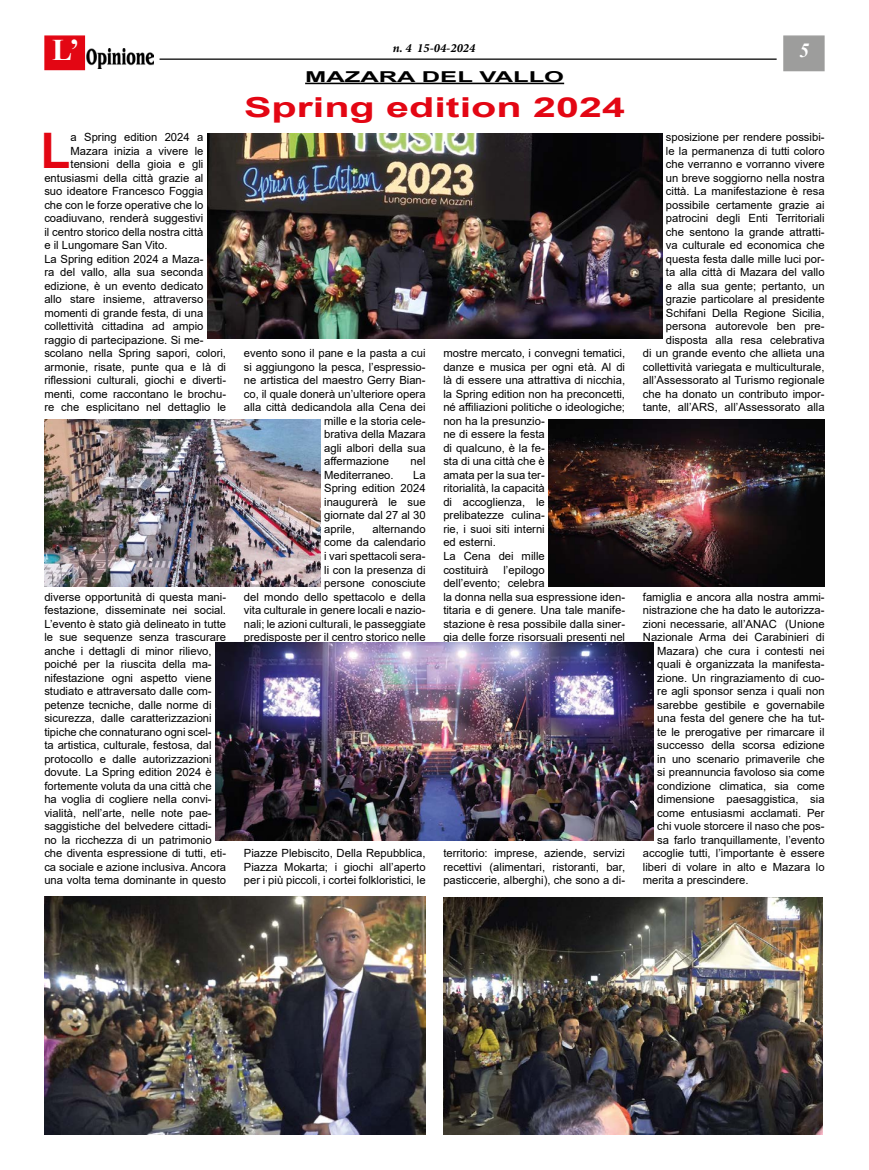
<style>
.page{position:relative;width:869px;height:1170px;background:#fff}
.page>*{position:absolute;margin:0;border:0;box-sizing:border-box;transform-origin:0 0}
.t1{font:700 49px "Arial";color:#e30613}
.t2{font:700 30px "Times New Roman";color:#fff}
.t3{font:700 27.5px "Arial";color:#e30613;scale:1.5 1}
.t4{font:italic 700 20px "Times New Roman";color:#fff}
.t5{font:700 15px "Arial";color:#000;scale:1.7 1}
.t6{font:italic 700 12.5px "Minion Pro";color:#000}
.t7{font:11.25px/13.5px "Arial";color:#000}
</style>
<div class="page">
<hr style="left:159px;top:58px;width:617px;height:2px;background:#000">
<img style="left:87px;top:49px;width:66px;height:19px">
<div style="left:44px;top:35px;width:41px;height:35px;background:#e30613;border:1px solid #e30613"></div>
<div style="left:782px;top:35px;width:42px;height:36px;background:#9d9d9c;border:1px solid #9d9d9c"></div>
<hr style="left:305px;top:83px;width:259px;height:1px;background:#000">
<img style="left:44px;top:420px;width:276px;height:166px">
<img style="left:44px;top:896px;width:381px;height:238px">
<img style="left:548px;top:420px;width:276px;height:166px">
<img style="left:443px;top:897px;width:379px;height:237px">
<img style="left:215px;top:643px;width:438px;height:197px">
<img style="left:207px;top:133px;width:455px;height:205px">
<h2 class="t2" style="left:52px;top:29px;width:29px">L’</h2>
<p class="t6" style="left:392px;top:39px;width:84px">n. 4 15-04-2024</p>
<h3 class="t4" style="left:798px;top:36px;width:11px">5</h3>
<h3 class="t5" style="left:305px;top:66px;width:154px">MAZARA DEL VALLO</h3>
<h1 class="t1" style="left:41px;top:116px;width:31px">L</h1>
<p class="t7" style="left:70px;top:130px;width:134px">a Spring edition 2024 a</p>
<p class="t7" style="left:70px;top:144px;width:134px">Mazara inizia a vivere le</p>
<p class="t7" style="left:70px;top:157px;width:134px">tensioni della gioia e gli</p>
<p class="t7" style="left:44px;top:171px;width:160px">entusiasmi della città grazie al</p>
<p class="t7" style="left:44px;top:184px;width:160px">suo ideatore Francesco Foggia</p>
<p class="t7" style="left:44px;top:198px;width:160px">che con le forze operative che lo</p>
<p class="t7" style="left:44px;top:211px;width:160px">coadiuvano, renderà suggestivi</p>
<p class="t7" style="left:44px;top:225px;width:160px">il centro storico della nostra città</p>
<p class="t7" style="left:44px;top:238px;width:124px">e il Lungomare San Vito.</p>
<p class="t7" style="left:44px;top:252px;width:160px">La Spring edition 2024 a Maza-</p>
<p class="t7" style="left:44px;top:265px;width:160px">ra del vallo, alla sua seconda</p>
<p class="t7" style="left:44px;top:279px;width:160px">edizione, è un evento dedicato</p>
<p class="t7" style="left:44px;top:292px;width:160px">allo stare insieme, attraverso</p>
<p class="t7" style="left:44px;top:306px;width:160px">momenti di grande festa, di una</p>
<p class="t7" style="left:44px;top:319px;width:160px">collettività cittadina ad ampio</p>
<p class="t7" style="left:44px;top:333px;width:160px">raggio di partecipazione. Si me-</p>
<p class="t7" style="left:44px;top:346px;width:183px">scolano nella Spring sapori, colori,</p>
<p class="t7" style="left:44px;top:360px;width:183px">armonie, risate, punte qua e là di</p>
<p class="t7" style="left:44px;top:373px;width:183px">riflessioni culturali, giochi e diverti-</p>
<p class="t7" style="left:44px;top:387px;width:183px">menti, come raccontano le brochu-</p>
<p class="t7" style="left:44px;top:400px;width:183px">re che esplicitano nel dettaglio le</p>
<p class="t7" style="left:44px;top:589px;width:183px">diverse opportunità di questa mani&shy;festazione, disseminate nei social.<br>L’evento è stato già delineato in tutte le sue sequenze senza trascurare anche i dettagli di minor rilievo, poiché per la riuscita della ma&shy;nifestazione ogni aspetto viene studiato e attraversato dalle com&shy;petenze tecniche, dalle norme di sicurezza, dalle caratterizzazioni tipiche che connaturano ogni scel-<br>ta artistica, culturale, festosa, dal protocollo e dalle autorizzazioni dovute. La Spring edition 2024 è fortemente voluta da una città che ha voglia di cogliere nella convi&shy;vialità, nell’arte, nelle note pae&shy;saggistiche del belvedere cittadi&shy;no la ricchezza di un patrimonio che diventa espressione di tutti, eti&shy;ca sociale e azione inclusiva. Ancora una volta tema dominante in questo</p>
<h3 class="t3" style="left:244px;top:88px;width:255px">Spring edition 2024</h3>
<p class="t7" style="left:244px;top:346px;width:183px">evento sono il pane e la pasta a cui</p>
<p class="t7" style="left:244px;top:360px;width:183px">si aggiungono la pesca, l’espressio-</p>
<p class="t7" style="left:244px;top:373px;width:183px">ne artistica del maestro Gerry Bian-</p>
<p class="t7" style="left:244px;top:387px;width:183px">co, il quale donerà un’ulteriore opera</p>
<p class="t7" style="left:244px;top:400px;width:183px">alla città dedicandola alla Cena dei</p>
<p class="t7" style="left:324px;top:414px;width:103px">mille e la storia cele-</p>
<p class="t7" style="left:324px;top:427px;width:103px">brativa della Mazara</p>
<p class="t7" style="left:324px;top:441px;width:103px">agli albori della sua</p>
<p class="t7" style="left:324px;top:454px;width:66px">affermazione</p>
<p class="t7" style="left:410px;top:454px;width:17px">nel</p>
<p class="t7" style="left:324px;top:468px;width:71px">Mediterraneo.</p>
<p class="t7" style="left:324px;top:468px;width:103px;text-align:justify;text-indent:89px">La Spring edition 2024 inaugurerà le sue giornate dal 27 al 30 aprile,</p>
<p class="t7" style="left:244px;top:522px;width:183px;text-align:right">alternando<br>come da calendario<br>i vari spettacoli sera-<br>li con la presenza di<br>persone conosciute<br>del mondo dello spettacolo e della vita culturale in genere locali e nazio&shy;nali; le azioni culturali, le passeggiate predisposte per il centro storico nelle</p>
<p class="t7" style="left:443px;top:346px;width:183px">mostre mercato, i convegni tematici, danze e musica per ogni età. Al di là di essere una attrattiva di nicchia, la Spring edition non ha preconcetti, né affiliazioni politiche o ideologiche; non ha la presunzio-<br>ne di essere la festa<br>di qualcuno, è la fe-<br>sta di una città che è<br>amata per la sua ter-<br>ritorialità, la capacità<br>di accoglienza, le<br>prelibatezze culina-<br>rie, i suoi siti interni<br>ed esterni.<br>La Cena dei mille<br>costituirà</p>
<p class="t7" style="left:443px;top:562px;width:183px;text-indent:60px">l’epilogo<br>dell’evento; celebra<br>la donna nella sua espressione iden&shy;titaria e di genere. Una tale manife&shy;stazione è resa possibile dalla siner&shy;gia delle forze risorsuali presenti nel</p>
<p class="t7" style="left:244px;top:846px;width:183px;text-align:justify">Piazze Plebiscito, Della Repubblica, Piazza Mokarta; i giochi all’aperto per i più piccoli, i cortei folkloristici, le</p>
<p class="t7" style="left:443px;top:846px;width:183px;text-align:justify">territorio: imprese, aziende, servizi recettivi (alimentari, ristoranti, bar, pasticcerie, alberghi), che sono a di-</p>
<p class="t7" style="left:642px;top:130px;width:183px;text-align:right">sposizione per rendere possibi-<br>le la permanenza di tutti coloro<br>che verranno e vorranno vivere<br>un breve soggiorno nella nostra città. La manifestazione è resa possibile certamente grazie ai patrocini degli Enti Territoriali<br>che sentono la grande attratti-<br>va culturale ed economica che questa festa dalle mille luci por-<br>ta alla città di Mazara del vallo<br>e alla sua gente; pertanto, un grazie particolare al presidente Schifani Della Regione Sicilia, persona autorevole ben pre&shy;disposta alla resa celebrativa<br>di un grande evento che allieta una collettività variegata e multiculturale, all’Assessorato al Turismo regionale che ha donato un contributo impor&shy;tante, all’ARS, all’Assessorato alla</p>
<p class="t7" style="left:642px;top:589px;width:183px">famiglia e ancora alla nostra ammi-</p>
<p class="t7" style="left:642px;top:603px;width:183px">nistrazione che ha dato le autorizza-</p>
<p class="t7" style="left:642px;top:616px;width:183px">zioni necessarie, all’ANAC (Unione</p>
<p class="t7" style="left:642px;top:630px;width:183px">Nazionale Arma dei Carabinieri di</p>
<p class="t7" style="left:657px;top:643px;width:169px">Mazara) che cura i contesti nei</p>
<p class="t7" style="left:657px;top:657px;width:169px">quali è organizzata la manifesta-</p>
<p class="t7" style="left:657px;top:670px;width:169px">zione. Un ringraziamento di cuo-</p>
<p class="t7" style="left:657px;top:684px;width:169px">re agli sponsor senza i quali non</p>
<p class="t7" style="left:657px;top:697px;width:169px">sarebbe gestibile e governabile</p>
<p class="t7" style="left:657px;top:711px;width:169px">una festa del genere che ha tut-</p>
<p class="t7" style="left:657px;top:724px;width:169px">te le prerogative per rimarcare il</p>
<p class="t7" style="left:657px;top:738px;width:169px">successo della scorsa edizione</p>
<p class="t7" style="left:657px;top:751px;width:169px">in uno scenario primaverile che</p>
<p class="t7" style="left:657px;top:765px;width:169px">si preannuncia favoloso sia come</p>
<p class="t7" style="left:657px;top:778px;width:169px">condizione climatica, sia come</p>
<p class="t7" style="left:657px;top:792px;width:169px">dimensione paesaggistica, sia</p>
<p class="t7" style="left:657px;top:805px;width:169px">come entusiasmi acclamati. Per</p>
<p class="t7" style="left:657px;top:819px;width:169px">chi vuole storcere il naso che pos-</p>
<p class="t7" style="left:657px;top:832px;width:169px">sa farlo tranquillamente, l’evento</p>
<p class="t7" style="left:642px;top:846px;width:183px">accoglie tutti, l’importante è essere</p>
<p class="t7" style="left:642px;top:859px;width:183px">liberi di volare in alto e Mazara lo</p>
<p class="t7" style="left:642px;top:873px;width:107px">merita a prescindere.</p>
</div>
